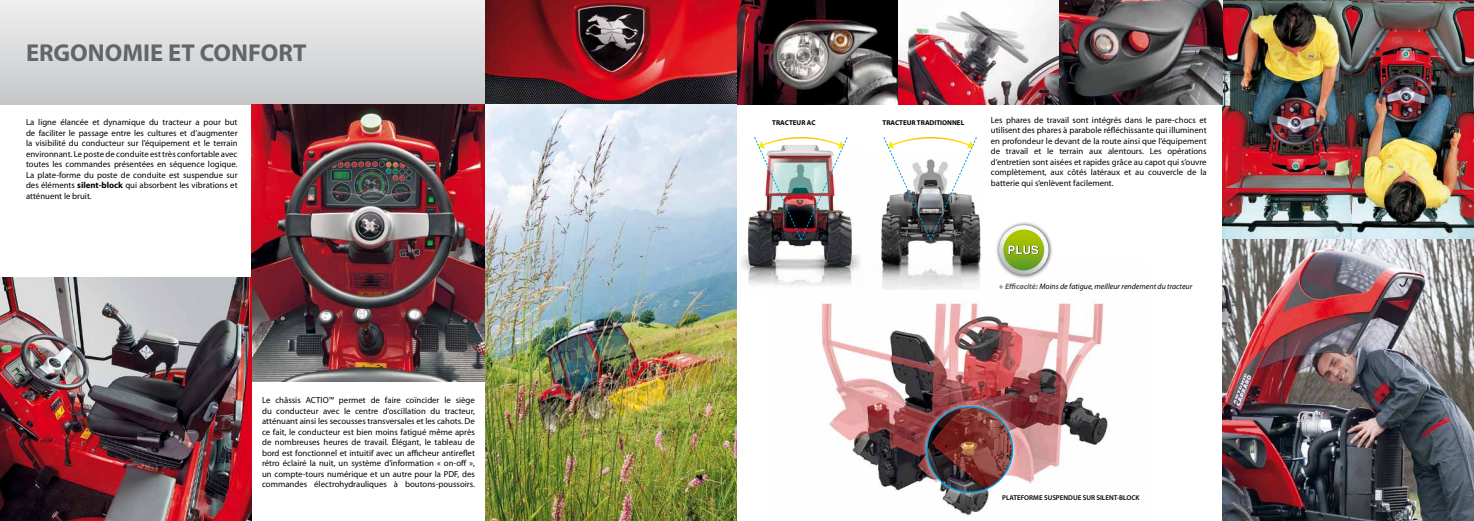
<style>
.page{position:relative;width:1474px;height:521px;background:#fff}
.page>*{position:absolute;margin:0;border:0;box-sizing:border-box;transform-origin:0 0}
.t1{font:700 24.5px "Myriad Pro";color:#646567}
.t2{font:8.75px/10.5px "Myriad Pro";color:#000;text-align:justify}
.t3{font:italic 7.88px "Myriad Pro";color:#000}
.t4{font:600 7px "Myriad Pro";color:#000}
.t5{font:700 7px "Myriad Pro";color:#000}
.s1{font-weight:700}
.s2{font-weight:700;color:#646567}
</style>
<div class="page">
<div style="left:0;top:0;width:486px;height:104px;background:linear-gradient(to bottom,#eff0f0,#c6c7c9)"></div>
<img style="left:486px;top:0;width:736px;height:104px">
<img style="left:251px;top:104px;width:235px;height:277px">
<img style="left:0;top:278px;width:251px;height:243px">
<img style="left:1222px;top:0;width:251px;height:521px">
<img style="left:821px;top:289px;width:289px;height:228px">
<img style="left:740px;top:215px;width:120px;height:76px">
<img style="left:855px;top:214px;width:126px;height:75px">
<div style="left:920px;top:400px;width:98px;height:98px;background:#fff;opacity:.75"></div>
<img style="left:927px;top:407px;width:85px;height:85px;border-radius:43px">
<svg style="left:883px;top:137px;width:94px;height:104px"></svg>
<img style="left:753px;top:137px;width:95px;height:104px">
<div style="left:994px;top:221px;width:58px;height:58px;background:#000;opacity:.75"></div>
<svg style="left:1001px;top:227px;width:45px;height:46px"></svg>
<div style="left:998px;top:225px;width:50px;height:50px;border:4px solid #fff;border-radius:50%"></div>
<svg style="left:1008px;top:245px;width:30px;height:9px"></svg>
<img style="left:486px;top:104px;width:251px;height:417px">
<h1 class="t1" style="left:26px;top:37px;width:282px">ERGONOMIE ET CONFORT</h1>
<p class="t2" style="left:26px;top:117px;width:213px">La ligne élancée et dynamique du tracteur a pour but de faciliter le passage entre les cultures et d’augmenter la visibilité du conducteur sur l’équipement et le terrain environnant. Le poste de conduite est très confortable avec toutes les commandes présentées en séquence logique.<br>La plate-forme du poste de conduite est suspendue sur des éléments <span class="s1">silent-block</span> qui absorbent les vibrations et atténuent le bruit.</p>
<p class="t2" style="left:262px;top:395px;width:214px">Le châssis ACTIO™ permet de faire coïncider le siège du conducteur avec le centre d’oscillation du tracteur, atténuant ainsi les secousses transversales et les cahots. De ce fait, le conducteur est bien moins fatigué même après de nombreuses heures de travail. Élégant, le tableau de bord est fonctionnel et intuitif avec un afficheur antireflet rétro éclairé la nuit, un système d’information « on-off », un compte-tours numérique et un autre pour la PDF, des commandes électrohydrauliques à boutons-poussoirs.</p>
<p class="t5" style="left:772px;top:118px;width:45px">TRACTEUR AC</p>
<p class="t5" style="left:882px;top:118px;width:83px">TRACTEUR TRADITIONNEL</p>
<p class="t2" style="left:990px;top:114px;width:217px">Les phares de travail sont intégrés dans le pare-chocs et utilisent des phares à parabole réfléchissante qui illuminent en profondeur le devant de la route ainsi que l’équipement de travail et le terrain aux alentours. Les opérations d’entretien sont aisées et rapides grâce au capot qui s’ouvre complètement, aux côtés latéraux et au couvercle de la batterie qui s’enlèvent facilement.</p>
<p class="t3" style="left:998px;top:281px;width:195px"><span class="s2">+ Efficacité:</span> Moins de fatigue, meilleur rendement du tracteur</p>
<p class="t4" style="left:1002px;top:493px;width:139px">PLATEFORME SUSPENDUE SUR SILENT-BLOCK</p>
</div>
